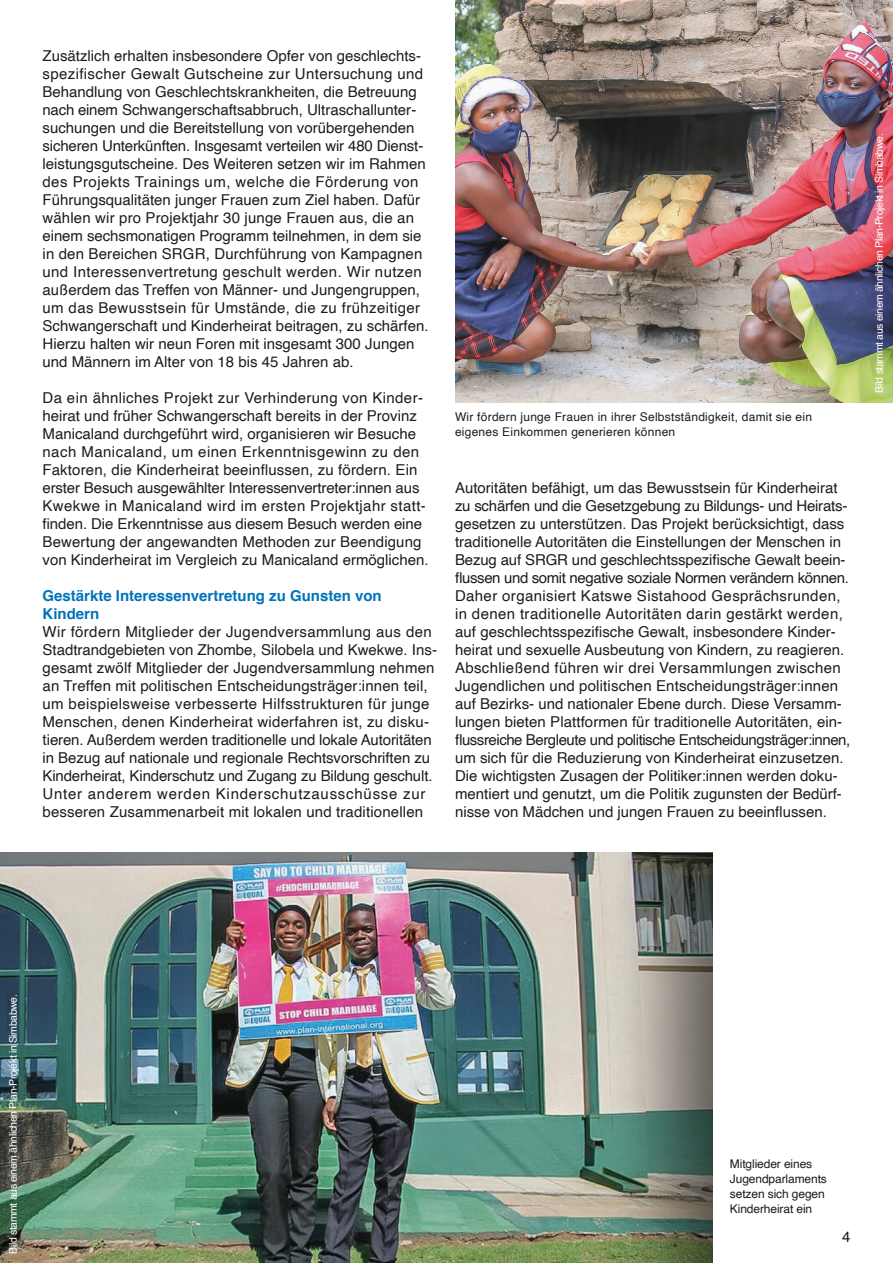
<style>
.page{position:relative;width:893px;height:1263px;background:#fff}
.page>*{position:absolute;margin:0;border:0;box-sizing:border-box;transform-origin:0 0}
.t1{font:15px/18px "Helvetica";color:#1d1d1b}
.t2{font:700 15px/18px "Helvetica";color:#0073bb}
.t3{font:12px/15px "Helvetica";letter-spacing:.02em;color:#1d1d1b}
.t4{font:12px/15px "Helvetica";letter-spacing:-.01em;color:#1d1d1b}
.t5{font:10.5px "Helvetica";letter-spacing:-.035em;color:#fff}
.s1{font-family:"Arial"}
</style>
<div class="page">
<img style="left:455px;top:0;width:438px;height:403px">
<img style="left:0;top:853px;width:713px;height:410px">
<p class="t1" style="left:43px;top:47px;width:388px">Zusätzlich erhalten insbesondere Opfer von geschlechts&shy;spezifischer Gewalt Gutscheine zur Untersuchung und Behand lung von Geschlechtskrankheiten, die Betreuung nach einem Schwangerschaftsabbruch, Ultraschallunter&shy;suchungen und die Bereitstellung von vorübergehenden sicheren Unterkünften. Insgesamt verteilen wir 480 Dienst&shy;leistungsgutscheine. Des Weiteren setzen wir im Rahmen des Projekts Trainings um, welche die Förderung von Führungsqualitäten junger Frauen zum Ziel haben. Dafür wählen wir pro Projektjahr 30 junge Frauen aus, die an einem sechsmonatigen Programm teilnehmen, in dem sie in den Bereichen SRGR, Durchführung von Kampagnen und Interessenvertretung geschult werden. Wir nutzen außer dem das Treffen von Männer- und Jungengruppen, um das Bewusstsein für Umstände, die zu frühzeitiger Schwangerschaft und Kinderheirat beitragen, zu schärfen.<br>Hierzu halten wir neun Foren mit insgesamt 300 Jungen und Männern im Alter von 18 bis 45 Jahren ab.</p>
<p class="t1" style="left:43px;top:389px;width:388px">Da ein ähnliches Projekt zur Verhinderung von Kinder&shy;heirat und früher Schwangerschaft bereits in der Provinz Manicaland durchgeführt wird, organisieren wir Besuche nach Manicaland, um einen Erkenntnisgewinn zu den Faktoren, die Kinderheirat beeinflussen, zu fördern. Ein erster Besuch ausgewählter Interessenvertreter:innen aus Kwekwe in Manicaland wird im ersten Projektjahr statt&shy;finden. Die Erkenntnisse aus diesem Besuch werden eine Bewertung der angewandten Methoden zur Beendigung von Kinderheirat im Vergleich zu Manicaland ermöglichen.</p>
<p class="t2" style="left:43px;top:586px;width:341px">Gestärkte Interessenvertretung zu Gunsten von<br>Kindern</p>
<p class="t1" style="left:43px;top:623px;width:396px">Wir fördern Mitglieder der Jugendversammlung aus den Stadtrandgebieten von Zhombe, Silobela und Kwekwe. Ins&shy;gesamt zwölf Mitglieder der Jugendversammlung nehmen an Treffen mit politischen Entscheidungsträger:innen teil, um beispielsweise verbesserte Hilfsstrukturen für junge Menschen, denen Kinderheirat widerfahren ist, zu disku&shy;<span class="s1">t</span>ieren. Außerdem werden traditionelle und lokale Autoritäten in Bezug auf nationale und regionale Rechtsvorschriften zu Kinderheirat, Kinderschutz und Zugang zu Bildung geschult.<br>Unter anderem werden Kinderschutzausschüsse zur besseren Zusammenarbeit mit lokalen und traditionellen</p>
<p class="t3" style="left:455px;top:409px;width:359px">Wir fördern junge Frauen in ihrer Selbstständigkeit, damit sie ein eigenes Einkommen generieren können</p>
<p class="t1" style="left:455px;top:479px;width:397px">Autoritäten befähigt, um das Bewusstsein für Kinderheirat zu schärfen und die Gesetzgebung zu Bildungs- und Heirats-- gesetzen zu unterstützen. Das Projekt berücksichtigt, dass traditionelle Autoritäten die Einstellungen der Menschen in Bezug auf SRGR und geschlechtsspezifische Gewalt beein&shy;flussen und somit negative soziale Normen verändern können.<br>Daher organisiert Katswe Sistahood Gesprächsrunden, in denen traditionelle Autoritäten darin gestärkt werden, auf geschlechtsspezifische Gewalt, insbesondere Kinder&shy;heirat und sexuelle Ausbeutung von Kindern, zu reagieren.<br>Abschließend führen wir drei Versammlungen zwischen Jugendlichen und politischen Entscheidungsträger:innen auf Bezirks- und nationaler Ebene durch. Diese Versamm&shy;lungen bieten Plattformen für traditionelle Autoritäten, ein&shy;flussreiche Bergleute und politische Entscheidungsträger:innen, um sich für die Reduzierung von Kinderheirat einzusetzen.<br>Die wichtigsten Zusagen der Politiker:innen werden doku&shy;mentiert und genutzt, um die Politik zugunsten der Bedürf&shy;nisse von Mädchen und jungen Frauen zu beeinflussen.</p>
<p class="t5" style="left:871px;top:393px;width:261px;rotate:-90deg">Bild stammt aus einem ähnlichen Plan-Projekt in Simbabwe.</p>
<p class="t5" style="left:5px;top:1254px;width:261px;rotate:-90deg">Bild stammt aus einem ähnlichen Plan-Projekt in Simbabwe.</p>
<p class="t4" style="left:730px;top:1156px;width:98px">Mitglieder eines<br>Jugendparlaments setzen sich gegen<br>Kinderheirat ein</p>
<p class="t1" style="left:842px;top:1228px;width:10px">4</p>
</div>
